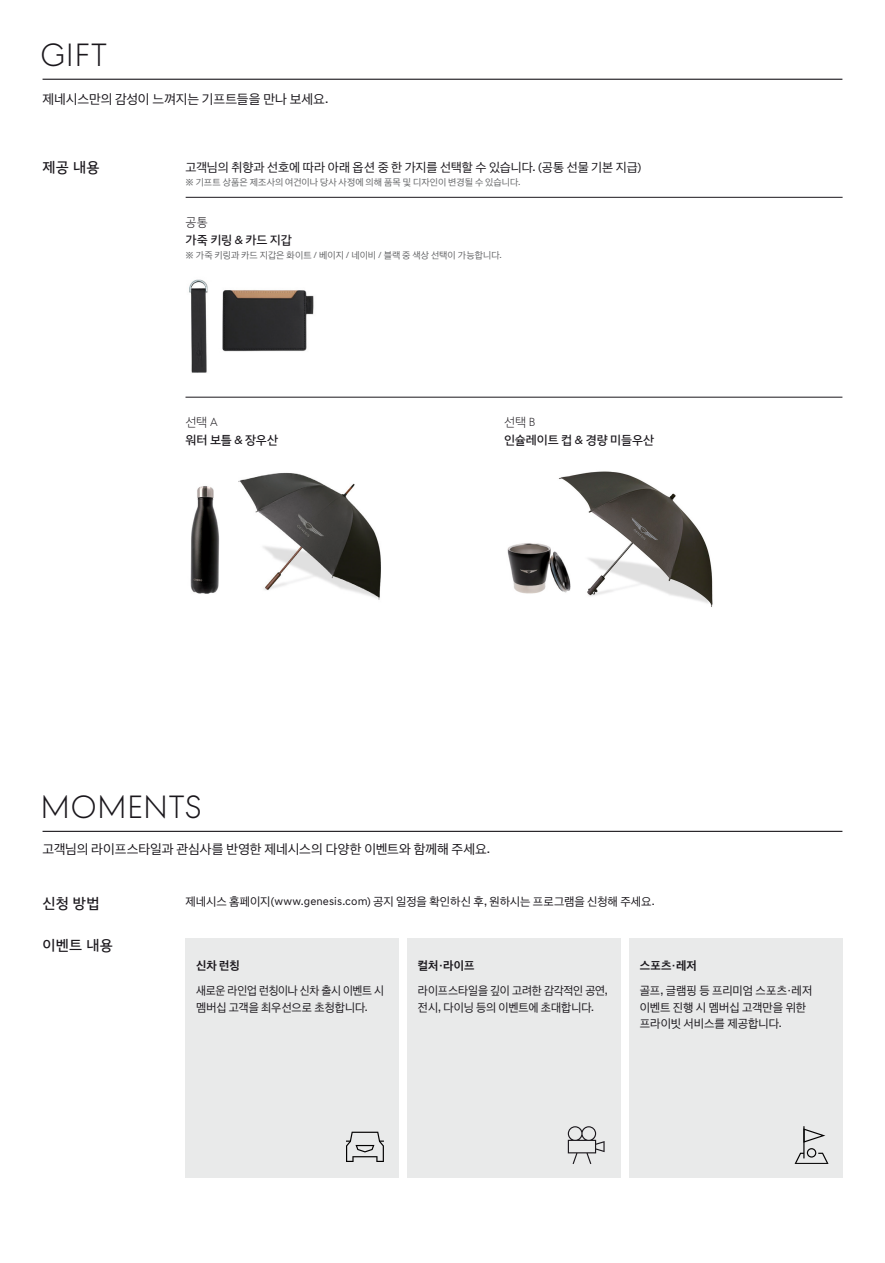
<style>
.page{position:relative;width:885px;height:1263px;background:#fff}
.page>*{position:absolute;margin:0;border:0;box-sizing:border-box;transform-origin:0 0}
.t1{font:300 33px "Genesis Sans Head Global";letter-spacing:.015em;color:#1a171c}
.t2{font:14.25px "Genesis Sans Head Global";letter-spacing:.02em;color:#1a171c}
.t3{font:12.75px "Genesis Sans Text Global";letter-spacing:-.005em;color:#1a171c}
.t4{font:12px "Genesis Sans Text Global";letter-spacing:-.015em;color:#1a171c}
.t5{font:12px "Genesis Sans Head Global";letter-spacing:-.015em;color:#1a171c}
.t6{font:300 12px "Genesis Sans Head Global";color:#1a171c}
.t7{font:11.25px/16.5px "Genesis Sans Text Global";letter-spacing:-.01em;color:#1a171c}
.t8{font:11.25px/16.5px "Genesis Sans Text Global";letter-spacing:-.01em;color:#1a171c;scale:.96 1}
.t9{font:500 11.25px "Genesis Sans Text Global";letter-spacing:.005em;color:#1a171c}
.t10{font:9px "Genesis Sans Text Global";color:#646567}
</style>
<div class="page">
<hr style="left:43px;top:79px;width:799px;height:1px;background:#1a171c">
<hr style="left:43px;top:831px;width:799px;height:1px;background:#1a171c">
<div style="left:407px;top:939px;width:213px;height:239px;background:#e9eaea"></div>
<svg style="left:567px;top:1126px;width:37px;height:38px"></svg>
<div style="left:629px;top:939px;width:213px;height:239px;background:#e9eaea"></div>
<hr style="left:803px;top:1126px;width:1px;height:32px;background:#010000">
<svg style="left:794px;top:1128px;width:34px;height:36px"></svg>
<div style="left:185px;top:939px;width:214px;height:239px;background:#e9eaea"></div>
<svg style="left:346px;top:1132px;width:38px;height:30px"></svg>
<hr style="left:186px;top:197px;width:656px;height:1px;background:#1a171c">
<img style="left:189px;top:279px;width:125px;height:94px">
<hr style="left:185px;top:397px;width:657px;height:1px;background:#1a171c">
<img style="left:558px;top:471px;width:155px;height:136px">
<img style="left:507px;top:541px;width:64px;height:54px">
<img style="left:238px;top:472px;width:143px;height:128px">
<img style="left:190px;top:486px;width:30px;height:108px">
<h1 class="t1" style="left:40px;top:32px;width:69px">GIFT</h1>
<p class="t3" style="left:43px;top:90px;width:287px">제네시스만의 감성이 느껴지는 기프트들을 만나 보세요.</p>
<p class="t2" style="left:43px;top:157px;width:59px">제공 내용</p>
<p class="t4" style="left:185px;top:158px;width:457px">고객님의 취향과 선호에 따라 아래 옵션 중 한 가지를 선택할 수 있습니다. (공통 선물 기본 지급)</p>
<p class="t10" style="left:185px;top:175px;width:336px">※ 기프트 상품은 제조사의 여건이나 당사 사정에 의해 품목 및 디자인이 변경될 수 있습니다.</p>
<p class="t6" style="left:185px;top:213px;width:24px">공통</p>
<p class="t5" style="left:185px;top:231px;width:108px">가죽 키링 &amp; 카드 지갑</p>
<p class="t10" style="left:185px;top:248px;width:318px">※ 가죽 키링과 카드 지갑은 화이트 / 베이지 / 네이비 / 블랙 중 색상 선택이 가능합니다.</p>
<p class="t6" style="left:185px;top:413px;width:34px">선택 A</p>
<p class="t5" style="left:185px;top:431px;width:94px">워터 보틀 &amp; 장우산</p>
<p class="t6" style="left:504px;top:413px;width:33px">선택 B</p>
<p class="t5" style="left:504px;top:431px;width:151px">인슐레이트 컵 &amp; 경량 미들우산</p>
<h1 class="t1" style="left:40px;top:785px;width:163px">MOMENTS</h1>
<p class="t3" style="left:43px;top:840px;width:449px">고객님의 라이프스타일과 관심사를 반영한 제네시스의 다양한 이벤트와 함께해 주세요.</p>
<p class="t2" style="left:43px;top:892px;width:59px">신청 방법</p>
<p class="t2" style="left:43px;top:934px;width:72px">이벤트 내용</p>
<p class="t7" style="left:185px;top:894px;width:470px">제네시스 홈페이지(www.genesis.com) 공지 일정을 확인하신 후, 원하시는 프로그램을 신청해 주세요.</p>
<p class="t9" style="left:196px;top:958px;width:45px">신차 런칭</p>
<p class="t8" style="left:196px;top:983px;width:197px">새로운 라인업 런칭이나 신차 출시 이벤트 시 멤버십 고객을 최우선으로 초청합니다.</p>
<p class="t9" style="left:418px;top:958px;width:58px">컬처·라이프</p>
<p class="t7" style="left:418px;top:983px;width:191px">라이프스타일을 깊이 고려한 감각적인 공연, 전시, 다이닝 등의 이벤트에 초대합니다.</p>
<p class="t9" style="left:639px;top:958px;width:59px">스포츠·레저</p>
<p class="t7" style="left:639px;top:983px;width:174px">골프, 글램핑 등 프리미엄 스포츠·레저 이벤트 진행 시 멤버십 고객만을 위한 프라이빗 서비스를 제공합니다.</p>
</div>
